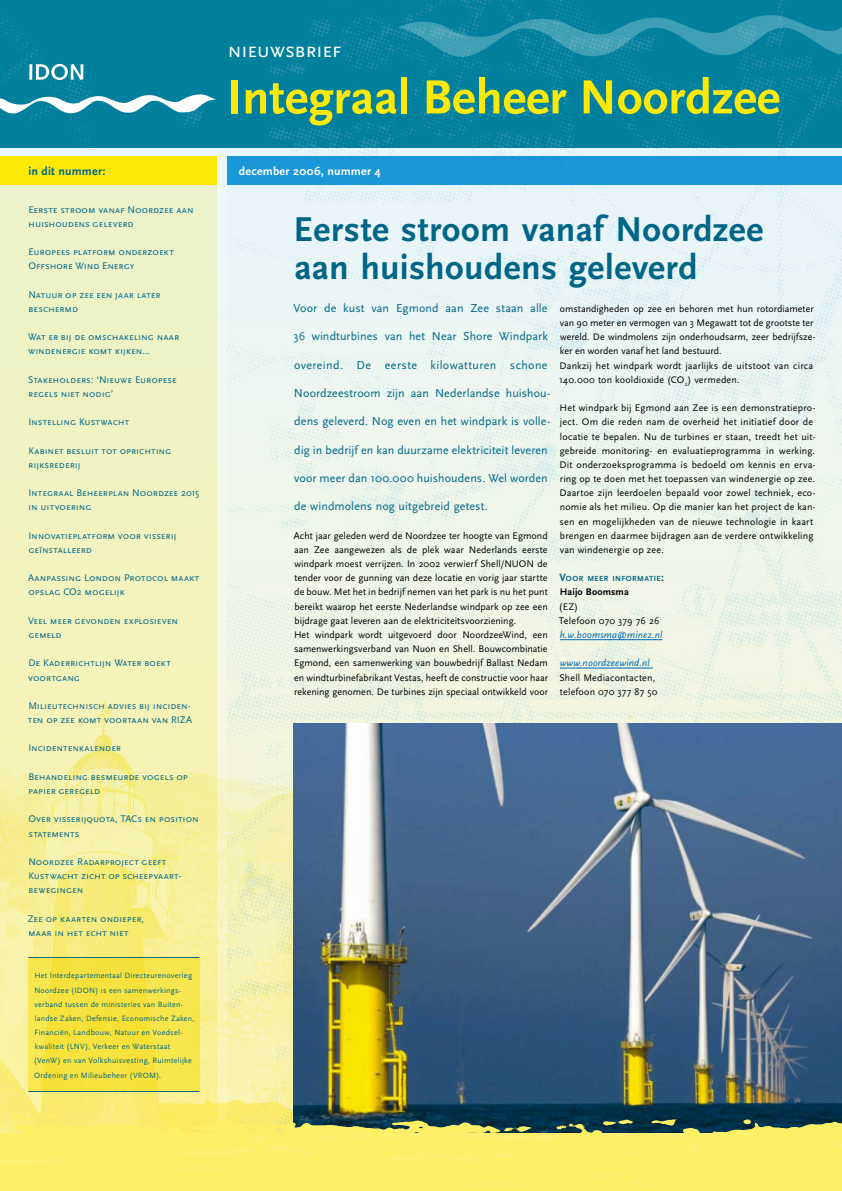
<style>
.page{position:relative;width:842px;height:1191px;background:#fff}
.page>*{position:absolute;margin:0;border:0;box-sizing:border-box;transform-origin:0 0}
.t1{font:700 50px "Scala Sans";color:#fcea06}
.t2{font:700 36px/38px "Scala Sans";letter-spacing:.01em;color:#006586}
.t3{font:21.5px "Scala Sans Caps";letter-spacing:-.02em;color:#fff}
.t4{font:12px "Scala Sans";letter-spacing:.01em;color:#006586}
.t5{font:12px "Scala Sans";letter-spacing:.03em;color:#006586}
.t6{font:700 12px "Scala Sans";letter-spacing:.02em;color:#fff}
.t7{font:700 12px "Scala Sans";letter-spacing:.01em;color:#006586}
.t8{font:10px/14.2px "Scala Sans";letter-spacing:.01em;color:#000}
.t9{font:10px/14.2px "Scala Sans Caps";letter-spacing:-.005em;color:#006586}
.t10{font:italic 10px "Scala Sans";letter-spacing:.02em;color:#0068b4}
.t11{font:700 10px "Scala Sans";letter-spacing:.01em;color:#000}
.t12{font:8px/14.2px "Scala Sans";letter-spacing:.03em;color:#006586}
.t13{font:700 7.7px "Scala Sans";letter-spacing:.06em;color:#006586}
.s1{font-size:11px}
</style>
<div class="page">
<div style="left:0;top:156px;width:216px;height:28px;background:#fcea06"></div>
<div style="left:0;top:184px;width:216px;height:964px;background:#eff3c4"></div>
<div style="left:0;top:581px;width:842px;height:610px;background:#f4f3bc"></div>
<img style="left:0;top:673px;width:227px;height:316px">
<img style="left:227px;top:149px;width:615px;height:840px">
<img style="left:0;top:0;width:842px;height:147px">
<svg style="left:28px;top:958px;width:171px;height:31px;background:#f5e344"></svg>
<img style="left:294px;top:723px;width:548px;height:266px">
<hr style="left:560px;top:639px;width:102px;height:1px;background:#0068b4">
<hr style="left:560px;top:668px;width:93px;height:1px;background:#0068b4">
<hr style="left:28px;top:957px;width:171px;height:1px;background:#006586">
<img style="left:0;top:989px;width:842px;height:144px">
<div style="left:0;top:1133px;width:842px;height:58px;background:#fdef66"></div>
<svg style="left:0;top:88px;width:216px;height:25px"></svg>
<svg style="left:29px;top:64px;width:54px;height:16px"></svg>
<svg style="left:398px;top:0;width:444px;height:57px;background:#1589a4"></svg>
<h3 class="t3" style="left:227px;top:38px;width:116px">nieuwsbrief</h3>
<h1 class="t1" style="left:227px;top:70px;width:555px">Integraal Beheer Noordzee</h1>
<p class="t7" style="left:28px;top:164px;width:79px">in dit nummer:</p>
<p class="t6" style="left:239px;top:164px;width:144px">december 2006, nummer 4</p>
<p class="t9" style="left:28px;top:202px;width:167px">Eerste stroom vanaf Noordzee aan huishoudens geleverd</p>
<p class="t9" style="left:28px;top:245px;width:147px">Europees platform onderzoekt<br>Offshore Wind Energy</p>
<p class="t9" style="left:28px;top:287px;width:134px">Natuur op zee een jaar later beschermd</p>
<p class="t9" style="left:28px;top:330px;width:153px">Wat er bij de omschakeling naar windenergie komt kijken…</p>
<p class="t9" style="left:28px;top:372px;width:150px">Stakeholders: ‘Nieuwe Europese regels niet nodig’</p>
<p class="t9" style="left:28px;top:415px;width:102px">Instelling Kustwacht</p>
<p class="t9" style="left:28px;top:443px;width:145px">Kabinet besluit tot oprichting rijksrederij</p>
<p class="t9" style="left:28px;top:486px;width:173px">Integraal Beheerplan Noordzee 2015 in uitvoering</p>
<p class="t9" style="left:28px;top:528px;width:150px">Innovatieplatform voor visserij geïnstalleerd</p>
<p class="t9" style="left:28px;top:571px;width:173px">Aanpassing London Protocol maakt opslag CO2 mogelijk</p>
<p class="t9" style="left:28px;top:613px;width:152px">Veel meer gevonden explosieven gemeld</p>
<p class="t9" style="left:28px;top:656px;width:144px">De Kaderrichtlijn Water boekt voortgang</p>
<p class="t9" style="left:28px;top:698px;width:166px">Milieutechnisch advies bij inciden&shy;ten op zee komt voortaan van RIZA</p>
<p class="t9" style="left:28px;top:741px;width:94px">Incidentenkalender</p>
<p class="t9" style="left:28px;top:769px;width:161px">Behandeling besmeurde vogels op papier geregeld</p>
<p class="t9" style="left:28px;top:812px;width:172px">Over visserijquota, TACs en position statements</p>
<p class="t9" style="left:28px;top:854px;width:154px">Noordzee Radarproject geeft<br>Kustwacht zicht op scheepvaart&shy;bewegingen</p>
<p class="t9" style="left:28px;top:911px;width:118px">Zee op kaarten ondieper, maar in het echt niet</p>
<p class="t12" style="left:34px;top:968px;width:162px">Het Interdepartementaal Directeuren-overleg Noordzee (IDON) is een samenwerkings&shy;verband tussen de ministeries van Buiten&shy;landse Zaken, Defensie, Economische Zaken, Financiën, Landbouw, Natuur en Voedsel&shy;kwaliteit (LNV), Verkeer en Waterstaat (VenW) en van Volkshuisvesting, Ruimtelijke Ordening en Milieubeheer (VROM).</p>
<h2 class="t2" style="left:294px;top:211px;width:471px">Eerste stroom vanaf Noordzee aan huishoudens geleverd</h2>
<p class="t4" style="left:294px;top:301px;width:256px">Voor de kust van Egmond aan Zee staan alle</p>
<p class="t4" style="left:293px;top:330px;width:256px">36 windturbines van het Near Shore Windpark</p>
<p class="t5" style="left:294px;top:358px;width:255px">overeind. De eerste kilowatturen schone</p>
<p class="t4" style="left:294px;top:386px;width:258px">Noordzeestroom zijn aan Nederlandse huishou-</p>
<p class="t4" style="left:294px;top:415px;width:257px">dens geleverd. Nog even en het windpark is volle-</p>
<p class="t4" style="left:294px;top:443px;width:255px">dig in bedrijf en kan duurzame elektriciteit leveren</p>
<p class="t4" style="left:294px;top:471px;width:255px">voor meer dan 100.000 huishoudens. Wel worden</p>
<p class="t4" style="left:294px;top:500px;width:195px">de windmolens nog uitgebreid getest.</p>
<p class="t8" style="left:294px;top:528px;width:256px">Acht jaar geleden werd de Noordzee ter hoogte van Egmond aan Zee aangewezen als de plek waar Nederlands eerste windpark moest verrijzen. In 2002 verwierf Shell/NUON de tender voor de gunning van deze locatie en vorig jaar startte de bouw. Met het in bedrijf nemen van het park is nu het punt bereikt waarop het eerste Nederlandse windpark op zee een bijdrage gaat leveren aan de elektriciteitsvoorziening.<br>Het windpark wordt uitgevoerd door NoordzeeWind, een samenwerkingsverband van Nuon en Shell. Bouwcombinatie Egmond, een samenwerking van bouwbedrijf Ballast Nedam en windturbinefabrikant Vestas, heeft de constructie voor haar rekening genomen. De turbines zijn speciaal ontwikkeld voor</p>
<p class="t8" style="left:559px;top:302px;width:258px">omstandigheden op zee en behoren met hun rotordiameter van 90 meter en vermogen van 3 Megawatt tot de grootste ter wereld. De windmolens zijn onderhoudsarm, zeer bedrijfsze&shy;ker en worden vanaf het land bestuurd.<br>Dankzij het windpark wordt jaarlijks de uitstoot van circa 140.000 ton kooldioxide (CO<sub>2</sub>) vermeden.</p>
<p class="t8" style="left:559px;top:401px;width:257px">Het windpark bij Egmond aan Zee is een demonstratiepro&shy;ject. Om die reden nam de overheid het initiatief door de locatie te bepalen. Nu de turbines er staan, treedt het uit&shy;gebreide monitoring- en evaluatieprogramma in werking.<br>Dit onderzoeksprogramma is bedoeld om kennis en erva&shy;ring op te doen met het toepassen van windenergie op zee.<br>Daartoe zijn leerdoelen bepaald voor zowel techniek, eco&shy;nomie als het milieu. Op die manier kan het project de kan&shy;sen en mogelijkheden van de nieuwe technologie in kaart brengen en daarmee bijdragen aan de verdere ontwikkeling van windenergie op zee.</p>
<p class="t13" style="left:559px;top:574px;width:106px"><span class="s1">V</span>oor meer informatie<span class="s1">:</span></p>
<p class="t11" style="left:560px;top:587px;width:71px">Haijo Boomsma</p>
<p class="t8" style="left:559px;top:599px;width:102px">(EZ)<br>Telefoon 070 379 76 26</p>
<p class="t10" style="left:560px;top:629px;width:104px">h.w.boomsma@minez.nl</p>
<p class="t10" style="left:560px;top:657px;width:91px">www.noordzeewind.nl</p>
<p class="t8" style="left:559px;top:670px;width:99px">Shell Mediacontacten, telefoon 070 377 87 50</p>
</div>
